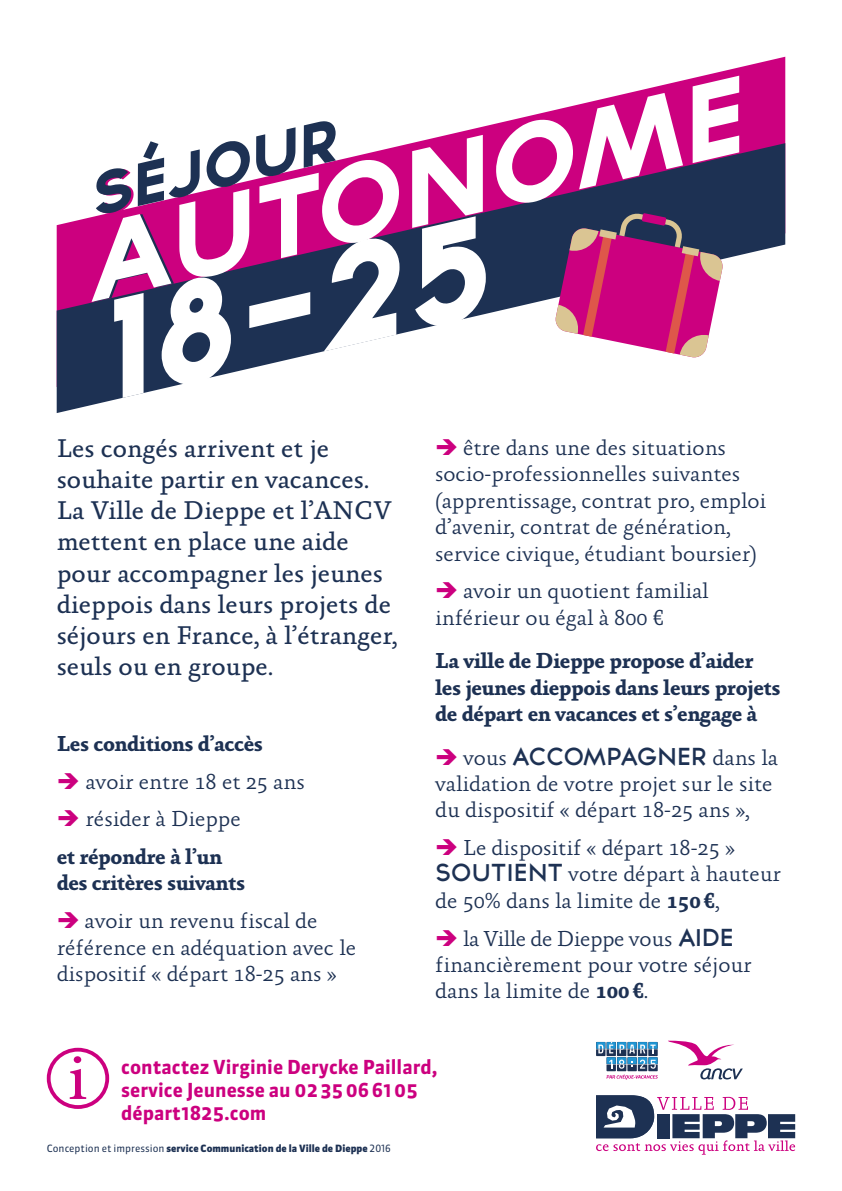
<style>
.page{position:relative;width:842px;height:1191px;background:#fff}
.page>*{position:absolute;margin:0;border:0;box-sizing:border-box;transform-origin:0 0}
.t1{font:26px/31.2px "Absara";color:#1d3153}
.t2{font:300 22px/26.4px "Absara";color:#1d3153}
.t3{font:700 22px/26.4px "Absara";letter-spacing:-.02em;color:#1d3153}
.t4{font:600 22px "TYPOGRAPHPRO";color:#1d3153}
.t5{font:700 19.2px/23px "Sanuk";color:#cc007f}
.t6{font:900 10px "Sanuk LF";color:#1d3153}
.s1{color:#cc007f}
.s2{font-weight:300}
.s3{font-family:"Absara";font-weight:300}
.s4{font-family:"TYPOGRAPHPRO";font-weight:600}
.s5{font-weight:700}
.s6{font-weight:400}
</style>
<div class="page">
<svg style="left:596px;top:1095px;width:199px;height:59px"></svg>
<svg style="left:70px;top:1056px;width:16px;height:43px"></svg>
<div style="left:47px;top:1047px;width:62px;height:62px;border:4px solid #cc007f;border-radius:50%"></div>
<svg style="left:668px;top:1040px;width:75px;height:39px"></svg>
<svg style="left:702px;top:57px;width:83px;height:86px;fill:#cc007f"></svg>
<svg style="left:57px;top:143px;width:728px;height:270px"></svg>
<svg style="left:114px;top:302px;width:372px;height:96px"></svg>
<svg style="left:92px;top:76px;width:647px;height:226px"></svg>
<svg style="left:596px;top:1042px;width:62px;height:37px"></svg>
<svg style="left:554px;top:213px;width:170px;height:145px;background:#b24384"></svg>
<p class="t1" style="left:57px;top:433px;width:342px">Les congés arrivent et je souhaite partir en vacances.<br>La Ville de Dieppe et l’ANCV mettent en place une aide pour accompagner les jeunes dieppois dans leurs projets de séjours en France, à l’étranger, seuls ou en groupe.</p>
<p class="t3" style="left:57px;top:730px;width:208px">Les conditions d’accès</p>
<p class="t2" style="left:57px;top:768px;width:250px"><span class="s1">➔</span> avoir entre 18 et 25 ans</p>
<p class="t3" style="left:57px;top:800px;width:185px;line-height:37.8px"><span class="s1">➔</span> <span class="s2">résider à Dieppe </span>et répondre à l’un</p>
<p class="t3" style="left:57px;top:870px;width:190px">des critères suivants</p>
<p class="t2" style="left:57px;top:908px;width:301px"><span class="s1">➔</span> avoir un revenu fiscal de référence en adéquation avec le dispositif « départ 18-25 ans »</p>
<p class="t2" style="left:435px;top:435px;width:333px"><span class="s1">➔</span> être dans une des situations socio-professionnelles suivantes (apprentissage, contrat pro, emploi d’avenir, contrat de génération, service civique, étudiant boursier)</p>
<p class="t2" style="left:435px;top:578px;width:275px"><span class="s1">➔</span> avoir un quotient familial inférieur ou égal à 800 €</p>
<p class="t3" style="left:435px;top:648px;width:347px">La ville de Dieppe propose d’aider les jeunes dieppois dans leurs projets de départ en vacances et s’engage à</p>
<p class="t4" style="left:435px;top:741px;width:344px"><span class="s1">➔</span> <span class="s3">vous</span> ACCOMPAGNER <span class="s3">dans la</span></p>
<p class="t2" style="left:435px;top:770px;width:339px">validation de votre projet sur le site du dispositif « départ 18-25 ans »,</p>
<p class="t2" style="left:435px;top:835px;width:347px"><span class="s1">➔</span> Le dispositif « départ 18-25 »<br><span class="s4">SOUTIENT</span> votre départ à hauteur de 50% dans la limite de <span class="s5">150€</span>,</p>
<p class="t2" style="left:435px;top:925px;width:318px"><span class="s1">➔</span> la Ville de Dieppe vous <span class="s4">AIDE </span>financièrement pour votre séjour dans la limite de <span class="s5">100€</span>.</p>
<p class="t5" style="left:121px;top:1055px;width:318px">contactez Virginie Derycke Paillard, service Jeunesse au 0235066105 départ1825.com</p>
<p class="t6" style="left:47px;top:1141px;width:345px"><span class="s6">Conception et impression</span> service Communication de la Ville de Dieppe <span class="s6">2016</span></p>
</div>
